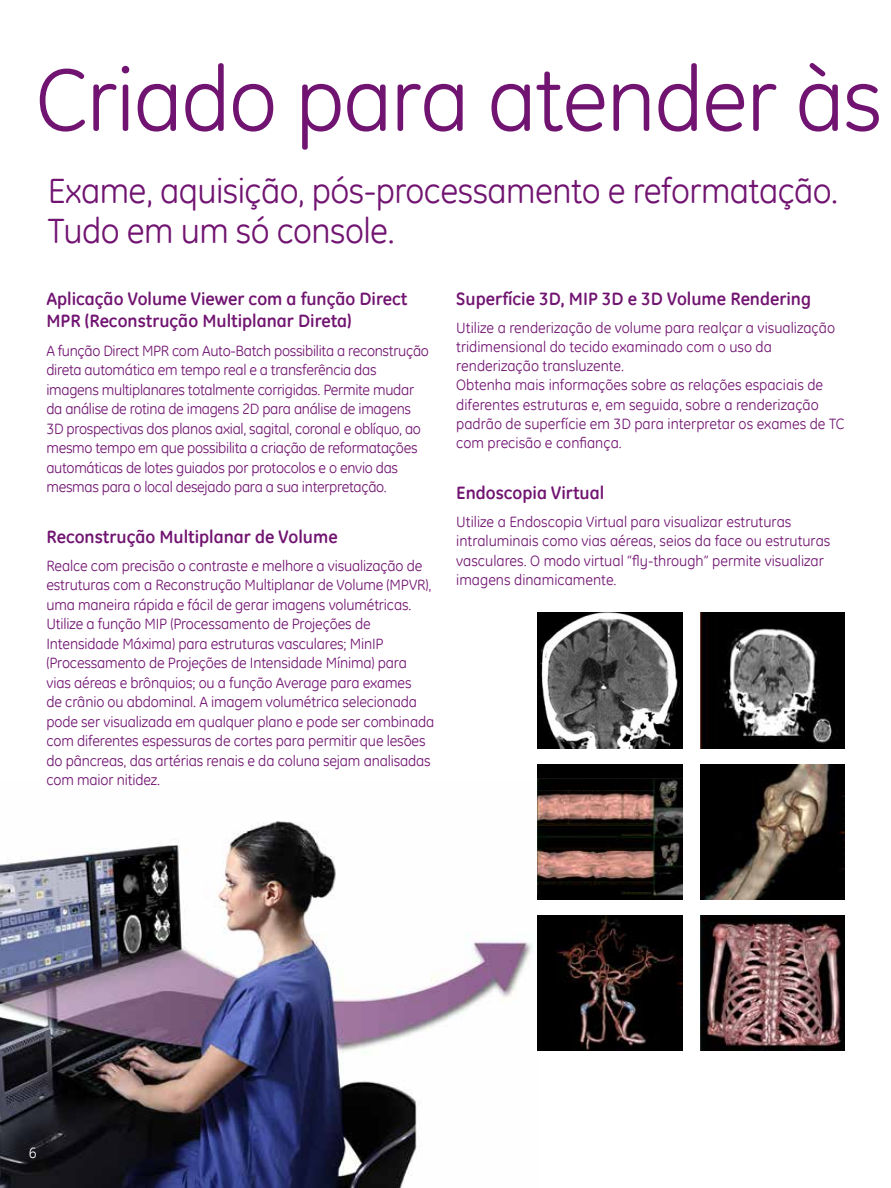
<style>
.page{position:relative;width:891px;height:1188px;background:#fff}
.page>*{position:absolute;margin:0;border:0;box-sizing:border-box;transform-origin:0 0}
.t1{font:90px "GE Inspira";letter-spacing:-.015em;color:#711471}
.t2{font:35.25px/40.5px "GE Inspira";letter-spacing:-.015em;color:#711471}
.t3{font:700 18px/22.5px "GE Inspira";color:#711471}
.t4{font:15px/19.5px "GE Inspira";letter-spacing:-.01em;color:#711471}
.t5{font:15px "GE Inspira";color:#fff}
</style>
<div class="page">
<img style="left:0;top:780px;width:538px;height:408px">
<img style="left:538px;top:613px;width:144px;height:135px">
<img style="left:538px;top:764px;width:144px;height:135px">
<img style="left:538px;top:915px;width:144px;height:136px">
<img style="left:700px;top:613px;width:145px;height:135px">
<img style="left:700px;top:764px;width:145px;height:135px">
<img style="left:700px;top:915px;width:145px;height:136px">
<h1 class="t1" style="left:36px;top:41px;width:848px">Criado para atender às</h1>
<h2 class="t2" style="left:48px;top:170px;width:792px">Exame, aquisição, pós-processamento e reformatação.<br>Tudo em um só console.</h2>
<p class="t3" style="left:46px;top:287px;width:362px">Aplicação Volume Viewer com a função Direct<br>MPR (Reconstrução Multiplanar Direta)</p>
<p class="t4" style="left:46px;top:340px;width:384px">A função Direct MPR com Auto-Batch possibilita a reconstrução direta automática em tempo real e a transferência das imagens multiplanares totalmente corrigidas. Permite mudar da análise de rotina de imagens 2D para análise de imagens 3D prospectivas dos planos axial, sagital, coronal e oblíquo, ao mesmo tempo em que possibilita a criação de reformatações automáticas de lotes guiados por protocolos e o envio das mesmas para o local desejado para a sua interpretação.</p>
<p class="t3" style="left:46px;top:525px;width:293px">Reconstrução Multiplanar de Volume</p>
<p class="t4" style="left:46px;top:556px;width:389px">Realce com precisão o contraste e melhore a visualização de estruturas com a Reconstrução Multiplanar de Volume (MPVR), uma maneira rápida e fácil de gerar imagens volumétricas.<br>Utilize a função MIP (Processamento de Projeções de Intensidade Máxima) para estruturas vasculares; MinIP (Processamento de Projeções de Intensidade Mínima) para vias aéreas e brônquios; ou a função Average para exames<br>de crânio ou abdominal. A imagem volumétrica selecionada pode ser visualizada em qualquer plano e pode ser combinada com diferentes espessuras de cortes para permitir que lesões do pâncreas, das artérias renais e da coluna sejam analisadas com maior nitidez.</p>
<p class="t3" style="left:456px;top:287px;width:356px">Superfície 3D, MIP 3D e 3D Volume Rendering</p>
<p class="t4" style="left:456px;top:318px;width:390px">Utilize a renderização de volume para realçar a visualização tridimensional do tecido examinado com o uso da renderização transluzente.<br>Obtenha mais informações sobre as relações espaciais de diferentes estruturas e, em seguida, sobre a renderização padrão de superfície em 3D para interpretar os exames de TC com precisão e confiança.</p>
<p class="t3" style="left:456px;top:481px;width:149px">Endoscopia Virtual</p>
<p class="t4" style="left:456px;top:511px;width:376px">Utilize a Endoscopia Virtual para visualizar estruturas intraluminais como vias aéreas, seios da face ou estruturas vasculares. O modo virtual “fly-through” permite visualizar imagens dinamicamente.</p>
<p class="t5" style="left:29px;top:1143px;width:9px">6</p>
</div>
